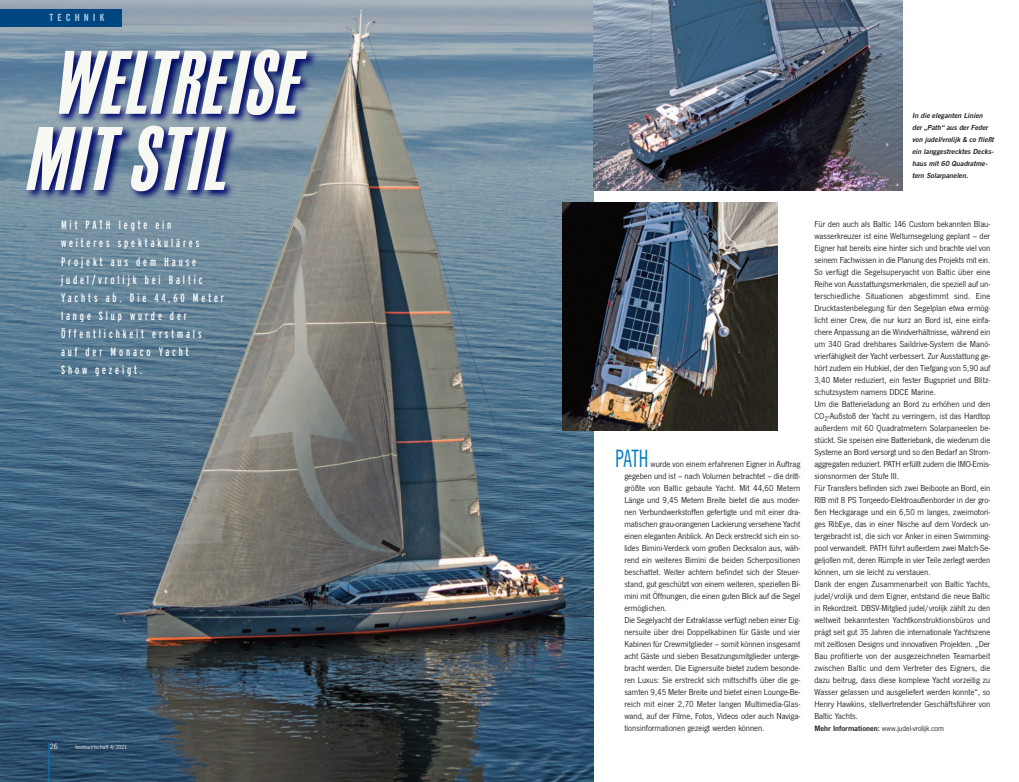
<style>
.page{position:relative;width:1019px;height:782px;background:#fff}
.page>*{position:absolute;margin:0;border:0;box-sizing:border-box;transform-origin:0 0}
.t1{font:italic 90px "Schmalfette CP";letter-spacing:.025em;color:#f8f8f3;scale:.95 1}
.t2{font:24px "Trade Gothic Cond Eighteen";color:#007dbe;scale:.8 1}
.t3{font:extra-condensed 12px/18px "Interstate";letter-spacing:.24em;color:#fff}
.t4{font:10px "Trade Gothic Bold Cond Twenty";letter-spacing:.4em;color:#adc9e6}
.t5{font:9px/12px "News Gothic T";color:#231f20;text-align:justify}
.t6{font:8px "News Gothic T";color:#231f20}
.t7{font:8px "News Gothic T";color:#fff}
.t8{font:italic 7px/12px "Trade Gothic Bold Two";color:#231f20}
.t9{font:6px "News Gothic T";color:#fff}
.s1{font-weight:600}
</style>
<div class="page">
<img style="left:0;top:0;width:593px;height:782px">
<div style="left:0;top:9px;width:122px;height:17px;background:#004680"></div>
<hr style="left:49px;top:742px;width:1px;height:40px;background:#007dbe">
<img style="left:562px;top:202px;width:215px;height:228px">
<img style="left:14px;top:35px;width:392px;height:121px">
<img style="left:18px;top:111px;width:330px;height:121px">
<img style="left:593px;top:0;width:309px;height:190px">
<p class="t4" style="left:50px;top:13px;width:56px">TECHNIK</p>
<p class="t1" style="left:52px;top:30px;width:273px">WELTREISE</p>
<p class="t1" style="left:25px;top:106px;width:211px">MIT STIL</p>
<p class="t3" style="left:61px;top:217px;width:112px">Mit PATH legte ein</p>
<p class="t3" style="left:61px;top:235px;width:140px">weiteres spektakuläres</p>
<p class="t3" style="left:61px;top:253px;width:143px">Projekt aus dem Hause judel/vrolijk bei Baltic</p>
<p class="t3" style="left:61px;top:289px;width:164px">Yachts ab. Die 44,60 Meter lange Slup wurde der</p>
<p class="t3" style="left:61px;top:325px;width:142px">Öffentlichkeit erstmals</p>
<p class="t3" style="left:61px;top:343px;width:129px">auf der Monaco Yacht</p>
<p class="t3" style="left:61px;top:361px;width:83px">Show gezeigt.</p>
<p class="t7" style="left:50px;top:743px;width:9px">26</p>
<p class="t9" style="left:75px;top:745px;width:53px">bootswirtschaft 4/2021</p>
<p class="t8" style="left:912px;top:111px;width:72px">In die eleganten Linien</p>
<p class="t8" style="left:912px;top:123px;width:83px">der „Path“ aus der Feder von judel/vrolijk &amp; co fließt ein langgestrecktes Decks&shy;haus mit 60 Quadratme&shy;tern Solarpanelen.</p>
<p class="t2" style="left:615px;top:449px;width:43px">PATH</p>
<p class="t5" style="left:624px;top:458px;width:177px;text-indent:26px">wurde von einem erfahrenen Eigner in Auftrag gegeben und ist – nach Volumen betrachtet – die dritt&shy;größte von Baltic gebaute Yacht. Mit 44,60 Metern Länge und 9,45 Metern Breite bietet die aus moder&shy;nen Verbundwerkstoffen gefertigte und mit einer dra&shy;matischen grau-orangenen Lackierung versehene Yacht einen eleganten Anblick. An Deck erstreckt sich ein so&shy;lides Bimini-Verdeck vom großen Decksalon aus, wäh&shy;rend ein weiteres Bimini die beiden Scherpositionen beschattet. Weiter achtern befindet sich der Steuer&shy;stand, gut geschützt von einem weiteren, speziellen Bi&shy;mini mit Öffnungen, die einen guten Blick auf die Segel ermöglichen.</p>
<p class="t5" style="left:624px;top:614px;width:177px">Die Segelyacht der Extraklasse verfügt neben einer Eig&shy;nersuite über drei Doppelkabinen für Gäste und vier Kabinen für Crewmitglieder – somit können insgesamt acht Gäste und sieben Besatzungsmitglieder unterge&shy;bracht werden. Die Eignersuite bietet zudem besonde&shy;ren Luxus: Sie erstreckt sich mittschiffs über die ge&shy;samten 9,45 Meter Breite und bietet einen Lounge-Be&shy;reich mit einer 2,70 Meter langen Multimedia-Glas&shy;wand, auf der Filme, Fotos, Videos oder auch Naviga&shy;tionsinformationen gezeigt werden können.</p>
<p class="t5" style="left:814px;top:218px;width:177px">Für den auch als Baltic 146 Custom bekannten Blau&shy;wasserkreuzer ist eine Weltumsegelung geplant – der Eigner hat bereits eine hinter sich und brachte viel von seinem Fachwissen in die Planung des Projekts mit ein.<br>So verfügt die Segelsuperyacht von Baltic über eine Reihe von Ausstattungsmerkmalen, die speziell auf un&shy;terschiedliche Situationen abgestimmt sind. Eine Drucktastenbelegung für den Segelplan etwa ermög&shy;licht einer Crew, die nur kurz an Bord ist, eine einfa&shy;chere Anpassung an die Windverhältnisse, während ein um 340 Grad drehbares Saildrive-System die Manö&shy;vrierfähigkeit der Yacht verbessert. Zur Ausstattung ge&shy;hört zudem ein Hubkiel, der den Tiefgang von 5,90 auf 3,40 Meter reduziert, ein fester Bugspriet und Blitz&shy;schutzsystem namens DDCE Marine.</p>
<p class="t5" style="left:814px;top:398px;width:177px">Um die Batterieladung an Bord zu erhöhen und den CO<sub>2</sub>-Außstoß der Yacht zu verringern, ist das Hardtop außerdem mit 60 Quadratmetern Solarpaneelen be&shy;stückt. Sie speisen eine Batteriebank, die wiederum die Systeme an Bord versorgt und so den Bedarf an Strom&shy;aggregaten reduziert. PATH erfüllt zudem die IMO-Emis&shy;sionsnormen der Stufe III.</p>
<p class="t5" style="left:814px;top:482px;width:177px">Für Transfers befinden sich zwei Beiboote an Bord, ein RIB mit 8 PS Torqeedo-Elektroaußenborder in der gro&shy;ßen Heckgarage und ein 6,50 m langes, zweimotori&shy;ges RibEye, das in einer Nische auf dem Vordeck un&shy;tergebracht ist, die sich vor Anker in einen Swimming&shy;pool verwandelt. PATH führt außerdem zwei Match-Se&shy;geljollen mit, deren Rümpfe in vier Teile zerlegt werden können, um sie leicht zu verstauen.</p>
<p class="t5" style="left:814px;top:578px;width:177px">Dank der engen Zusammenarbeit von Baltic Yachts, judel/vrolijk und dem Eigner, entstand die neue Baltic in Rekordzeit. DBSV-Mitglied judel/vrolijk zählt zu den weltweit bekanntesten Yachtkonstruktionsbüros und prägt seit gut 35 Jahren die internationale Yachtszene mit zeitlosen Designs und innovativen Projekten. „Der Bau profitierte von der ausgezeichneten Teamarbeit zwischen Baltic und dem Vertreter des Eigners, die dazu beitrug, dass diese komplexe Yacht vorzeitig zu Wasser gelassen und ausgeliefert werden konnte“, so Henry Hawkins, stellvertretender Geschäftsführer von Baltic Yachts.</p>
<p class="t6" style="left:814px;top:725px;width:131px"><span class="s1">Mehr Informationen:</span> www.judel-vrolijk.com</p>
</div>
